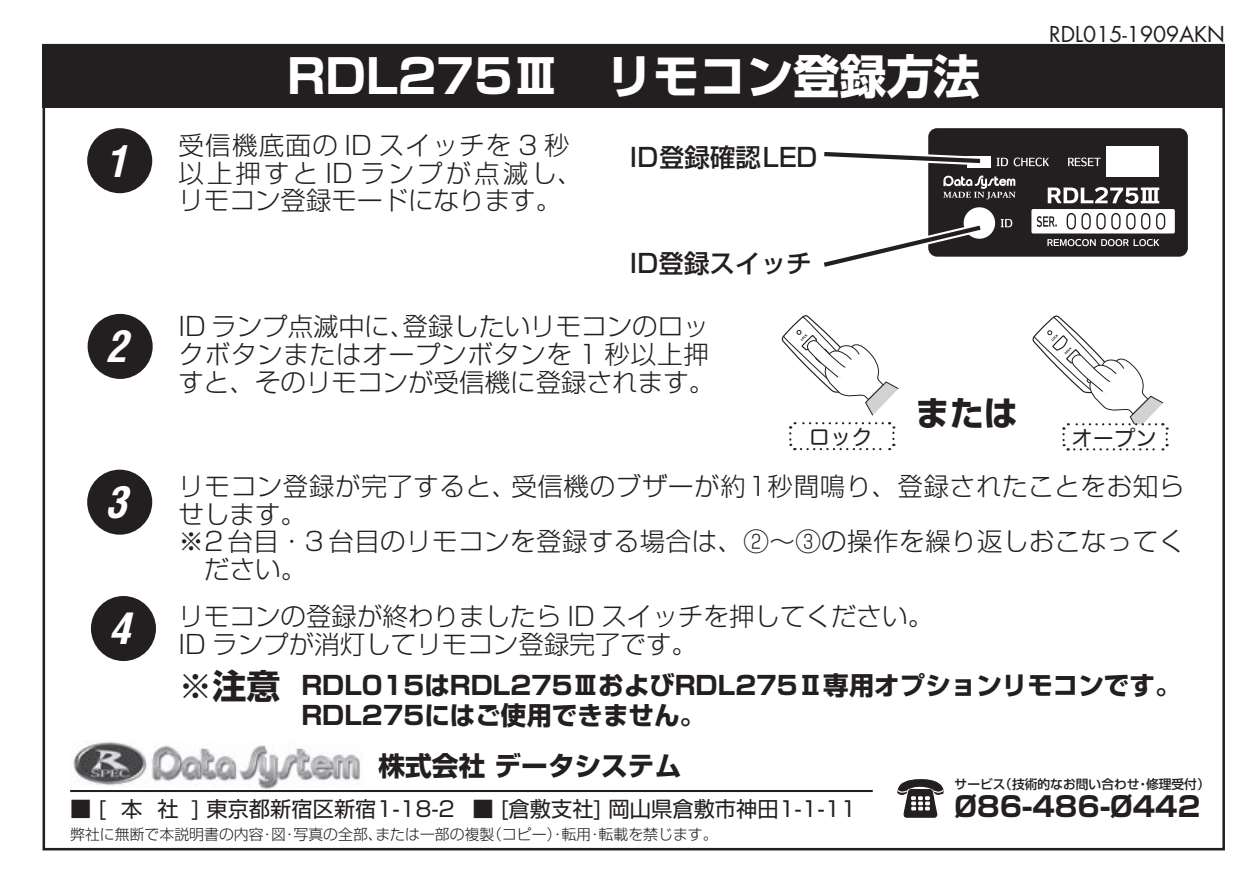
<style>
.page{position:relative;width:1259px;height:893px;background:#fff}
.page>*{position:absolute;margin:0;border:0;box-sizing:border-box;transform-origin:0 0}
.t1{font:700 46.8px "Shin Go Pro";color:#fff}
.t2{font:italic 700 condensed 42.6px "Arena";color:#fff}
.t3{font:700 33.9px "Shin Go Pro";color:#231f20}
.t4{font:700 27.6px "Shin Go Pro";color:#231f20}
.t5{font:700 26.7px "Shin Go Pro";color:#231f20}
.t6{font:300 25.5px/27.6px "Shin Go Pro";letter-spacing:.015em;color:#231f20}
.t7{font:700 25.5px/29.7px "Shin Go Pro";color:#231f20}
.t8{font:300 25.5px/27.6px "Shin Go Pro";letter-spacing:.05em;color:#231f20}
.t9{font:500 25.5px "Shin Go Pro";color:#231f20}
.t10{font:21.3px "Shin Go Pro";color:#231f20}
.t11{font:21.3px "Futura";color:#231f20}
.t12{font:21.3px "Hira Maru Pro W4";color:#231f20}
.t13{font:300 15px "Shin Go Pro";color:#231f20}
.t14{font:500 12.9px "Shin Go Pro";color:#231f20}
.s1{font-family:"Arena";font-weight:700;font-style:italic;font-stretch:condensed;font-size:42.6px;color:#fff}
.s2{font-size:33.9px}
</style>
<div class="page">
<div style="left:43px;top:44px;width:1182px;height:64px;background:#231f20"></div>
<div style="left:87px;top:128px;width:65px;height:65px;background:#231f20;border-radius:50%"></div>
<div style="left:88px;top:314px;width:65px;height:65px;background:#231f20;border-radius:50%"></div>
<div style="left:87px;top:470px;width:65px;height:65px;background:#231f20;border-radius:50%"></div>
<div style="left:91px;top:596px;width:65px;height:65px;background:#231f20;border-radius:50%"></div>
<svg style="left:1032px;top:315px;width:136px;height:136px"></svg>
<svg style="left:781px;top:315px;width:118px;height:136px"></svg>
<hr style="left:70px;top:790px;width:803px;height:2px;background:#231f20">
<img style="left:73px;top:741px;width:287px;height:48px">
<div style="left:928px;top:128px;width:259px;height:129px;background:#231f20;border-radius:9px"></div>
<div style="left:963px;top:207px;width:32px;height:32px;background:#fff;border-radius:50%"></div>
<svg style="left:1000px;top:219px;width:12px;height:8px"></svg>
<div style="left:1031px;top:209px;width:143px;height:24px;background:#fff;border-radius:2px"></div>
<svg style="left:1066px;top:213px;width:24px;height:17px"></svg>
<svg style="left:1096px;top:213px;width:9px;height:17px"></svg>
<svg style="left:1111px;top:213px;width:9px;height:17px"></svg>
<svg style="left:1126px;top:213px;width:9px;height:17px"></svg>
<svg style="left:1141px;top:213px;width:9px;height:17px"></svg>
<svg style="left:1156px;top:213px;width:9px;height:17px"></svg>
<svg style="left:1037px;top:216px;width:20px;height:11px"></svg>
<svg style="left:1047px;top:239px;width:48px;height:7px"></svg>
<svg style="left:1101px;top:239px;width:58px;height:7px"></svg>
<svg style="left:823px;top:217px;width:167px;height:50px"></svg>
<svg style="left:824px;top:145px;width:335px;height:59px"></svg>
<svg style="left:897px;top:779px;width:47px;height:39px"></svg>
<h1 class="t1" style="left:287px;top:39px;width:694px">RDL275Ⅲ リモコン登録方法</h1>
<h2 class="t2" style="left:106px;top:134px;width:23px">1</h2>
<p class="t8" style="left:178px;top:128px;width:405px">受信機底面の ID スイッチを 3 秒以上押すと ID ランプが点滅し、リモコン登録モードになります。</p>
<p class="t9" style="left:629px;top:136px;width:189px">ID登録確認LED</p>
<p class="t9" style="left:629px;top:242px;width:184px">ID登録スイッチ</p>
<h2 class="t2" style="left:106px;top:320px;width:23px">2</h2>
<p class="t6" style="left:178px;top:310px;width:537px">ID ランプ点滅中に、登録したいリモコンのロックボタンまたはオープンボタンを 1 秒以上押すと、そのリモコンが受信機に登録されます。</p>
<p class="t11" style="left:1049px;top:20px;width:177px">RDL015-1909AKN</p>
<h3 class="t3" style="left:915px;top:386px;width:104px">または</h3>
<p class="t12" style="left:809px;top:419px;width:65px">ロック</p>
<p class="t12" style="left:1071px;top:420px;width:87px">オープン</p>
<p class="t6" style="left:178px;top:469px;width:1007px">リモコン登録が完了すると、受信機のブザーが約1秒間鳴り、登録されたことをお知ら</p>
<p class="t6" style="left:178px;top:497px;width:129px">せします。</p>
<p class="t6" style="left:178px;top:525px;width:1007px">※2台目・3 台目のリモコンを登録する場合は、②～③の操作を繰り返しおこなってく</p>
<p class="t6" style="left:204px;top:552px;width:104px">ださい。</p>
<p class="t6" style="left:178px;top:599px;width:756px;text-indent:-69px"><span class="s1">4</span> リモコンの登録が終わりましたら ID スイッチを押してください。<br>ID ランプが消灯してリモコン登録完了です。</p>
<h2 class="t2" style="left:106px;top:476px;width:23px">3</h2>
<p class="t7" style="left:301px;top:668px;width:880px;text-indent:-123px"><span class="s2">※注意</span> RDL015はRDL275ⅢおよびRDL275Ⅱ専用オプションリモコンです。<br>RDL275にはご使用できません。</p>
<p class="t5" style="left:378px;top:745px;width:304px">株式会社 データシステム</p>
<p class="t10" style="left:70px;top:791px;width:788px">■ [ 本 社 ] 東京都新宿区新宿1-18-2 ■ [倉敷支社] 岡山県倉敷市神田1-1-11</p>
<p class="t13" style="left:70px;top:822px;width:649px">弊社に無断で本説明書の内容・図・写真の全部、または一部の複製（コピー）・転用・転載を禁じます。</p>
<p class="t14" style="left:954px;top:774px;width:257px">サービス（技術的なお問い合わせ・修理受付）</p>
<p class="t4" style="left:954px;top:785px;width:247px">086-486-0442</p>
</div>
